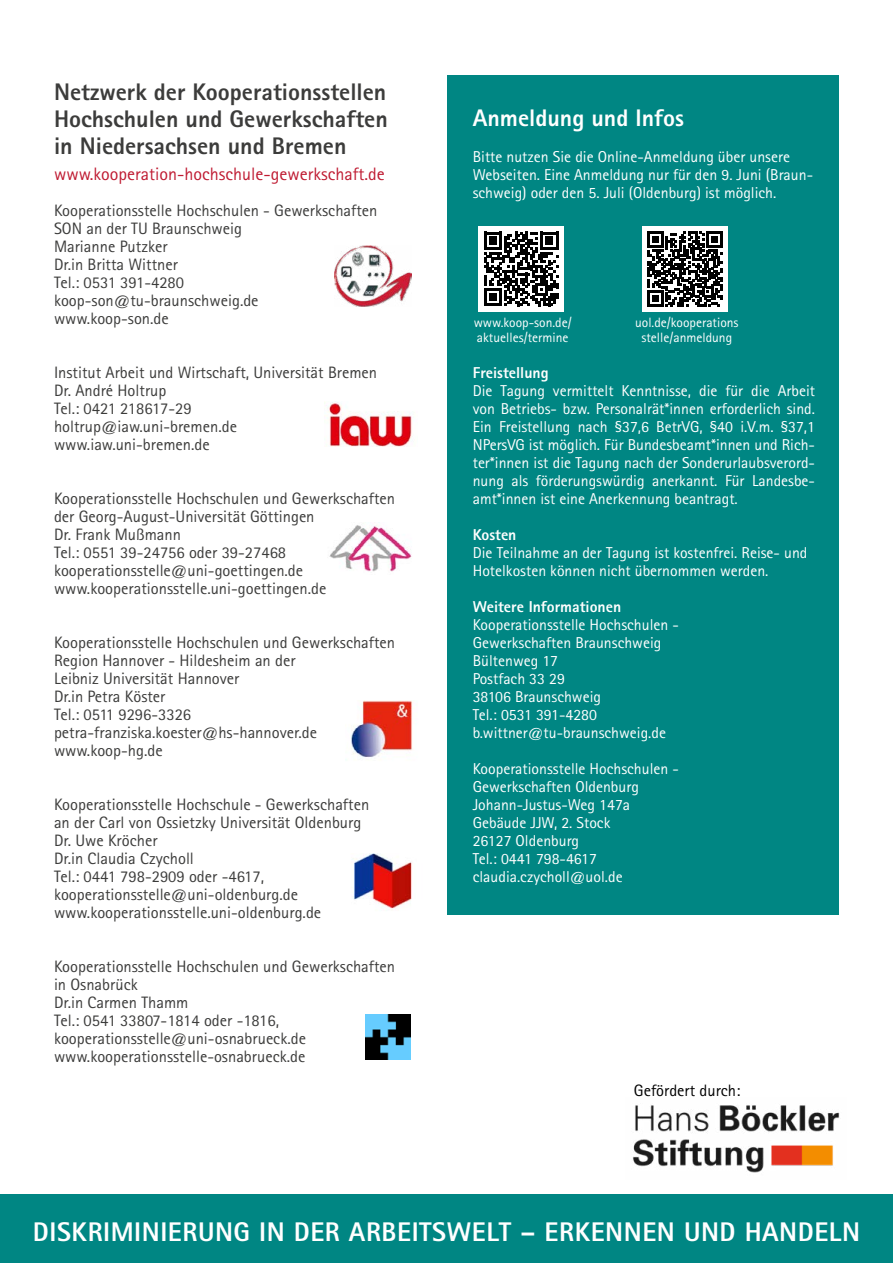
<style>
.page{position:relative;width:893px;height:1263px;background:#fff}
.page>*{position:absolute;margin:0;border:0;box-sizing:border-box;transform-origin:0 0}
.Headline{font:800 27px "Rotis Sans Serif";letter-spacing:.02em;color:#fff}
.Headline_1{font:800 24px/27px "Rotis Sans Serif";color:#3c3c3b;text-align:justify}
.Headline_1-2{font:800 24px "Rotis Sans Serif";color:#fff}
.Kontakte{font:18px "Rotis Sans Serif";color:#bf1b32}
.Kontakte-2{font:16.5px "Rotis Sans Serif";color:#3c3c3b}
.Uhrzeit_kurz{font:16.5px "Rotis Sans Serif";color:#000}
.Fließtext{font:15.75px/18px "Rotis Sans Serif";color:#fff;text-align:justify}
.Headline_1-3{font:15.75px/18px "Rotis Sans Serif";color:#fff}
.Fließtext-2{font:800 15.75px "Rotis Sans Serif";color:#fff}
.Fließtext-3{font:13.5px/15px "Rotis Sans Serif";color:#fff}
</style>
<div class="page">
<img style="left:632px;top:1105px;width:208px;height:68px">
<div style="left:0;top:1195px;width:893px;height:68px;background:#008683"></div>
<div style="left:448px;top:75px;width:391px;height:840px;background:#008683"></div>
<div style="left:479px;top:226px;width:85px;height:85px;background:#fff"></div>
<svg style="left:484px;top:232px;width:74px;height:74px"></svg>
<div style="left:642px;top:226px;width:85px;height:85px;background:#fff"></div>
<svg style="left:647px;top:232px;width:75px;height:74px"></svg>
<img style="left:334px;top:245px;width:77px;height:61px">
<img style="left:324px;top:402px;width:88px;height:45px">
<img style="left:329px;top:525px;width:83px;height:47px">
<img style="left:351px;top:701px;width:62px;height:57px">
<img style="left:365px;top:1014px;width:45px;height:45px">
<img style="left:353px;top:853px;width:59px;height:56px">
<p class="Headline_1" style="left:54px;top:78px;width:335px">Netzwerk der Kooperationsstellen Hochschulen und Gewerkschaften in Niedersachsen und Bremen</p>
<p class="Kontakte" style="left:54px;top:163px;width:332px">www.kooperation-hochschule-gewerkschaft.de</p>
<p class="Kontakte-2" style="left:54px;top:201px;width:325px">Kooperationsstelle Hochschulen - Gewerkschaften</p>
<p class="Kontakte-2" style="left:54px;top:219px;width:190px">SON an der TU Braunschweig</p>
<p class="Kontakte-2" style="left:54px;top:237px;width:115px">Marianne Putzker</p>
<p class="Kontakte-2" style="left:54px;top:255px;width:126px">Dr.in Britta Wittner</p>
<p class="Kontakte-2" style="left:54px;top:273px;width:132px">Tel.: 0531 391-4280</p>
<p class="Kontakte-2" style="left:54px;top:291px;width:206px">koop-son@tu-braunschweig.de</p>
<p class="Kontakte-2" style="left:54px;top:309px;width:116px">www.koop-son.de</p>
<p class="Kontakte-2" style="left:54px;top:363px;width:325px">Institut Arbeit und Wirtschaft, Universität Bremen</p>
<p class="Kontakte-2" style="left:54px;top:381px;width:114px">Dr. André Holtrup</p>
<p class="Kontakte-2" style="left:54px;top:399px;width:139px">Tel.: 0421 218617-29</p>
<p class="Kontakte-2" style="left:54px;top:417px;width:184px">holtrup@iaw.uni-bremen.de</p>
<p class="Kontakte-2" style="left:54px;top:435px;width:157px">www.iaw.uni-bremen.de</p>
<p class="Kontakte-2" style="left:54px;top:489px;width:343px">Kooperationsstelle Hochschulen und Gewerkschaften</p>
<p class="Kontakte-2" style="left:54px;top:507px;width:262px">der Georg-August-Universität Göttingen</p>
<p class="Kontakte-2" style="left:54px;top:525px;width:129px">Dr. Frank Mußmann</p>
<p class="Kontakte-2" style="left:54px;top:543px;width:234px">Tel.: 0551 39-24756 oder 39-27468</p>
<p class="Kontakte-2" style="left:54px;top:561px;width:251px">kooperationsstelle@uni-goettingen.de</p>
<p class="Kontakte-2" style="left:54px;top:579px;width:274px">www.kooperationsstelle.uni-goettingen.de</p>
<p class="Kontakte-2" style="left:54px;top:633px;width:343px">Kooperationsstelle Hochschulen und Gewerkschaften</p>
<p class="Kontakte-2" style="left:54px;top:651px;width:243px">Region Hannover - Hildesheim an der</p>
<p class="Kontakte-2" style="left:54px;top:669px;width:187px">Leibniz Universität Hannover</p>
<p class="Kontakte-2" style="left:54px;top:687px;width:113px">Dr.in Petra Köster</p>
<p class="Kontakte-2" style="left:54px;top:705px;width:139px">Tel.: 0511 9296-3326</p>
<p class="Kontakte-2" style="left:54px;top:723px;width:264px">petra-franziska.koester@hs-hannover.de</p>
<p class="Kontakte-2" style="left:54px;top:741px;width:110px">www.koop-hg.de</p>
<p class="Kontakte-2" style="left:54px;top:795px;width:317px">Kooperationsstelle Hochschule - Gewerkschaften</p>
<p class="Kontakte-2" style="left:54px;top:813px;width:309px">an der Carl von Ossietzky Universität Oldenburg</p>
<p class="Kontakte-2" style="left:54px;top:831px;width:105px">Dr. Uwe Kröcher</p>
<p class="Kontakte-2" style="left:54px;top:849px;width:141px">Dr.in Claudia Czycholl</p>
<p class="Kontakte-2" style="left:54px;top:867px;width:212px">Tel.: 0441 798-2909 oder -4617,</p>
<p class="Kontakte-2" style="left:54px;top:885px;width:246px">kooperationsstelle@uni-oldenburg.de</p>
<p class="Kontakte-2" style="left:54px;top:903px;width:269px">www.kooperationsstelle.uni-oldenburg.de</p>
<p class="Kontakte-2" style="left:54px;top:957px;width:343px">Kooperationsstelle Hochschulen und Gewerkschaften</p>
<p class="Kontakte-2" style="left:54px;top:975px;width:85px">in Osnabrück</p>
<p class="Kontakte-2" style="left:54px;top:993px;width:136px">Dr.in Carmen Thamm</p>
<p class="Kontakte-2" style="left:54px;top:1011px;width:227px">Tel.: 0541 33807-1814 oder -1816,</p>
<p class="Kontakte-2" style="left:54px;top:1029px;width:253px">kooperationsstelle@uni-osnabrueck.de</p>
<p class="Kontakte-2" style="left:54px;top:1047px;width:253px">www.kooperationsstelle-osnabrueck.de</p>
<p class="Headline_1-2" style="left:473px;top:103px;width:213px">Anmeldung und Infos</p>
<p class="Headline_1-3" style="left:473px;top:148px;width:342px">Bitte nutzen Sie die Online-Anmeldung über unsere<br>Webseiten. Eine Anmeldung nur für den 9. Juni (Braun&shy;schweig) oder den 5. Juli (Oldenburg) ist möglich.</p>
<p class="Fließtext-3" style="left:474px;top:315px;width:99px">www.koop-son.de/ aktuelles/termine</p>
<p class="Fließtext-3" style="left:635px;top:315px;width:105px">uol.de/kooperations</p>
<p class="Fließtext-3" style="left:641px;top:330px;width:92px">stelle/anmeldung</p>
<p class="Fließtext-2" style="left:473px;top:363px;width:77px">Freistellung</p>
<p class="Fließtext" style="left:473px;top:382px;width:344px">Die Tagung vermittelt Kenntnisse, die für die Arbeit von Betriebs- bzw. Personalrät*innen erforderlich sind.<br>Ein Freistellung nach §37,6 BetrVG, §40 i.V.m. §37,1<br>NPersVG ist möglich. Für Bundesbeamt*innen und Rich&shy;ter*innen ist die Tagung nach der Sonderurlaubsverord&shy;nung als förderungswürdig anerkannt. Für Landesbe&shy;amt*innen ist eine Anerkennung beantragt.</p>
<p class="Fließtext-2" style="left:473px;top:525px;width:45px">Kosten</p>
<p class="Fließtext" style="left:473px;top:544px;width:336px">Die Teilnahme an der Tagung ist kostenfrei. Reise- und</p>
<p class="Fließtext" style="left:473px;top:562px;width:297px">Hotelkosten können nicht übernommen werden.</p>
<p class="Fließtext-2" style="left:473px;top:597px;width:150px">Weitere Informationen</p>
<p class="Fließtext" style="left:473px;top:616px;width:208px">Kooperationsstelle Hochschulen -</p>
<p class="Fließtext" style="left:473px;top:634px;width:190px">Gewerkschaften Braunschweig</p>
<p class="Fließtext" style="left:473px;top:652px;width:87px">Bültenweg 17</p>
<p class="Fließtext" style="left:473px;top:670px;width:94px">Postfach 33 29</p>
<p class="Fließtext" style="left:473px;top:688px;width:130px">38106 Braunschweig</p>
<p class="Fließtext" style="left:473px;top:706px;width:126px">Tel.: 0531 391-4280</p>
<p class="Fließtext" style="left:473px;top:724px;width:195px">b.wittner@tu-braunschweig.de</p>
<p class="Fließtext" style="left:473px;top:760px;width:208px">Kooperationsstelle Hochschulen -<br>Gewerkschaften Oldenburg</p>
<p class="Fließtext" style="left:473px;top:796px;width:159px">Johann-Justus-Weg 147a</p>
<p class="Fließtext" style="left:473px;top:814px;width:139px">Gebäude JJW, 2. Stock</p>
<p class="Fließtext" style="left:473px;top:832px;width:108px">26127 Oldenburg</p>
<p class="Fließtext" style="left:473px;top:850px;width:126px">Tel.: 0441 798-4617</p>
<p class="Fließtext" style="left:473px;top:868px;width:151px">claudia.czycholl@uol.de</p>
<p class="Uhrzeit_kurz" style="left:634px;top:1080px;width:108px">Gefördert durch:</p>
<p class="Headline" style="left:33px;top:1214px;width:828px">DISKRIMINIERUNG IN DER ARBEITSWELT – ERKENNEN UND HANDELN</p>
</div>
